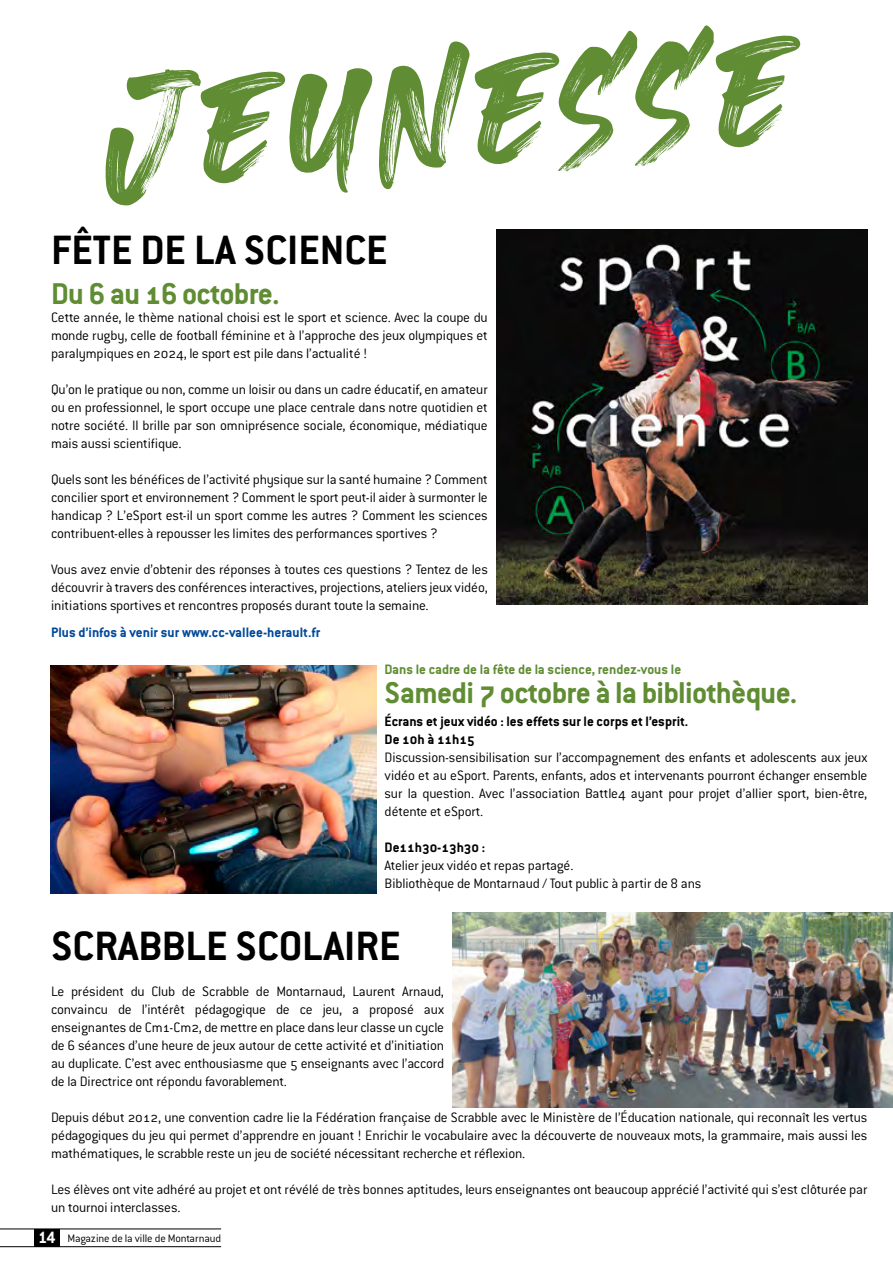
<style>
.page{position:relative;width:893px;height:1263px;background:#fff}
.page>*{position:absolute;margin:0;border:0;box-sizing:border-box;transform-origin:0 0}
.t1{font:247.5px "Heaters";color:#608d33}
.t2{font:700 45px "Conduit OSITC";color:#000}
.t3{font:700 33px "Conduit OSITC";letter-spacing:-.02em;color:#608d33}
.t4{font:300 15px/18px "Conduit OSITC";letter-spacing:-.01em;color:#000;text-align:justify}
.t5{font:700 15px/18px "Conduit OSITC";color:#000}
.t6{font:700 15px "Conduit OSITC";color:#00489a}
.t7{font:700 15px "Conduit OSITC";color:#608d33}
.t8{font:300 12px "Conduit OSITC";letter-spacing:-.015em;color:#000}
.s1{font-family:"Conduit ITC";font-weight:700;font-size:18px;color:#fff}
</style>
<div class="page">
<hr style="left:0;top:1228px;width:221px;height:1px;background:#000">
<hr style="left:0;top:1246px;width:221px;height:1px;background:#000">
<div style="left:34px;top:1229px;width:26px;height:18px;background:#000"></div>
<img style="left:453px;top:912px;width:440px;height:195px">
<img style="left:496px;top:230px;width:371px;height:374px">
<img style="left:50px;top:665px;width:326px;height:228px">
<h1 class="t1" style="left:95px;top:37px;width:690px;rotate:-4deg">Jeunesse</h1>
<h2 class="t2" style="left:51px;top:223px;width:338px">FÊTE DE LA SCIENCE</h2>
<h3 class="t3" style="left:51px;top:273px;width:230px">Du 6 au 16 octobre.</h3>
<p class="t4" style="left:51px;top:307px;width:438px">Cette année, le thème national choisi est le sport et science. Avec la coupe du monde rugby, celle de football féminine et à l’approche des jeux olympiques et paralympiques en 2024, le sport est pile dans l’actualité !</p>
<p class="t4" style="left:51px;top:379px;width:438px">Qu’on le pratique ou non, comme un loisir ou dans un cadre éducatif, en amateur ou en professionnel, le sport occupe une place centrale dans notre quotidien et notre société. Il brille par son omniprésence sociale, économique, médiatique mais aussi scientifique.</p>
<p class="t4" style="left:51px;top:469px;width:438px">Quels sont les bénéfices de l’activité physique sur la santé humaine ? Comment concilier sport et environnement ? Comment le sport peut-il aider à surmonter le handicap ? L’eSport est-il un sport comme les autres ? Comment les sciences contribuent-elles à repousser les limites des performances sportives ?</p>
<p class="t4" style="left:51px;top:559px;width:438px">Vous avez envie d’obtenir des réponses à toutes ces questions ? Tentez de les découvrir à travers des conférences interactives, projections, ateliers jeux vidéo, initiations sportives et rencontres proposés durant toute la semaine.</p>
<p class="t6" style="left:51px;top:623px;width:271px">Plus d’infos à venir sur www.cc-vallee-herault.fr</p>
<p class="t7" style="left:385px;top:660px;width:298px">Dans le cadre de la fête de la science, rendez-vous le</p>
<h3 class="t3" style="left:385px;top:673px;width:414px">Samedi 7 octobre à la bibliothèque.</h3>
<p class="t5" style="left:385px;top:712px;width:305px">Écrans et jeux vidéo : les effets sur le corps et l’esprit.<br>De 10h à 11h15</p>
<p class="t4" style="left:385px;top:748px;width:484px">Discussion-sensibilisation sur l’accompagnement des enfants et adolescents aux jeux vidéo et au eSport. Parents, enfants, ados et intervenants pourront échanger ensemble sur la question. Avec l’association Battle4 ayant pour projet d’allier sport, bien-être, détente et eSport.</p>
<p class="t5" style="left:385px;top:838px;width:102px">De11h30-13h30 :</p>
<p class="t4" style="left:385px;top:856px;width:318px">Atelier jeux vidéo et repas partagé.<br>Bibliothèque de Montarnaud / Tout public à partir de 8 ans</p>
<h2 class="t2" style="left:51px;top:918px;width:351px">SCRABBLE SCOLAIRE</h2>
<p class="t4" style="left:51px;top:982px;width:395px">Le président du Club de Scrabble de Montarnaud, Laurent Arnaud, convaincu de l’intérêt pédagogique de ce jeu, a proposé aux enseignantes de Cm1-Cm2, de mettre en place dans leur classe un cycle de 6 séances d’une heure de jeux autour de cette activité et d’initiation au duplicate. C’est avec enthousiasme que 5 enseignants avec l’accord de la Directrice ont répondu favorablement.</p>
<p class="t4" style="left:51px;top:1108px;width:818px">Depuis début 2012, une convention cadre lie la Fédération française de Scrabble avec le Ministère de l’Éducation nationale, qui reconnaît les vertus pédagogiques du jeu qui permet d’apprendre en jouant ! Enrichir le vocabulaire avec la découverte de nouveaux mots, la grammaire, mais aussi les mathématiques, le scrabble reste un jeu de société nécessitant recherche et réflexion.</p>
<p class="t4" style="left:51px;top:1180px;width:818px">Les élèves ont vite adhéré au projet et ont révélé de très bonnes aptitudes, leurs enseignantes ont beaucoup apprécié l’activité qui s’est clôturée par un tournoi interclasses.</p>
<p class="t8" style="left:38px;top:1231px;width:185px"><span class="s1">14</span> Magazine de la ville de Montarnaud</p>
</div>
